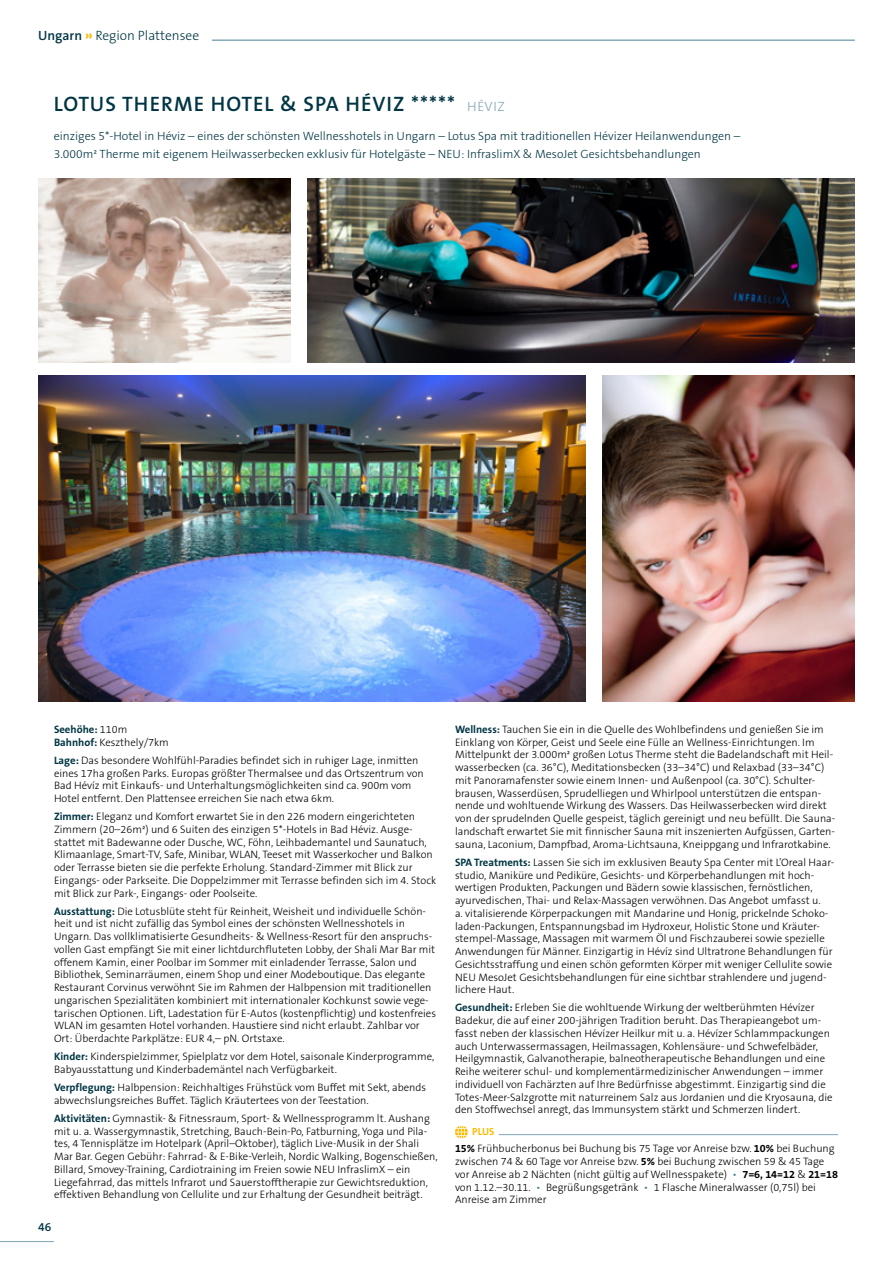
<style>
.page{position:relative;width:893px;height:1263px;background:#fff}
.page>*{position:absolute;margin:0;border:0;box-sizing:border-box;transform-origin:0 0}
.t1{font:600 21px "The Sans B6";letter-spacing:.05em;color:#003543}
.t2{font:300 13.5px "The Sans B3";color:#003543}
.t3{font:300 12px/18px "The Sans B3";color:#003543}
.t4{font:600 12px "The Sans B6";color:#003543}
.t5{font:300 10.8px/12.8px "The Sans B3";color:#000}
.t6{font:700 10.8px "The Sans B7";color:#003543}
.t7{font:700 10.35px "The Sans B7";color:#fbba00}
.s1{font-family:"The Sans B6";font-weight:600}
.s2{font-family:"The Sans B8";font-weight:800;color:#fbba00}
.s3{font-family:"The Sans B3";font-weight:300;font-size:13.5px;color:#7da5b3}
.s4{font-family:"The Sans B3";font-weight:300;color:#000}
.s5{font-family:"The Sans B7";font-weight:700;color:#003543}
.s6{font-family:"The Sans B7";font-weight:700}
.s7{color:#3d7c8c}
</style>
<div class="page">
<hr style="left:0;top:1241px;width:54px;height:1px;background:#7da5b3">
<hr style="left:38px;top:40px;width:817px;height:1px;background:#7da5b3">
<div style="left:26px;top:31px;width:186px;height:13px;background:#fff"></div>
<svg style="left:455px;top:1126px;width:13px;height:12px"></svg>
<hr style="left:499px;top:1134px;width:339px;height:1px;background:#7da5b3">
<img style="left:38px;top:375px;width:547px;height:326px">
<img style="left:602px;top:375px;width:253px;height:326px">
<img style="left:38px;top:178px;width:253px;height:184px">
<img style="left:308px;top:178px;width:547px;height:185px">
<p class="t2" style="left:38px;top:29px;width:162px"><span class="s1">Ungarn</span> <span class="s2">»</span> Region Plattensee</p>
<h1 class="t1" style="left:54px;top:93px;width:453px">LOTUS THERME HOTEL &amp; SPA HÉVIZ ***** <span class="s3">HÉVIZ</span></h1>
<p class="t3" style="left:54px;top:128px;width:688px">einziges 5*-Hotel in Héviz – eines der schönsten Wellnesshotels in Ungarn – Lotus Spa mit traditionellen Hévizer Heilanwendungen –<br>3.000m² Therme mit eigenem Heilwasserbecken exklusiv für Hotelgäste – NEU: InfraslimX &amp; MesoJet Gesichtsbehandlungen</p>
<p class="t6" style="left:54px;top:724px;width:75px">Seehöhe: <span class="s4">110m</span></p>
<p class="t5" style="left:54px;top:733px;width:366px;line-height:18px"><span class="s5">Bahnhof:</span> Keszthely/7km<br><span class="s5">Lage:</span> Das besondere Wohlfühl-Paradies befindet sich in ruhiger Lage, inmitten</p>
<p class="t5" style="left:54px;top:767px;width:371px">eines 17ha großen Parks. Europas größter Thermalsee und das Ortszentrum von<br>Bad Hévíz mit Einkaufs- und Unterhaltungsmöglichkeiten sind ca. 900m vom<br>Hotel entfernt. Den Plattensee erreichen Sie nach etwa 6km.</p>
<p class="t5" style="left:54px;top:810px;width:384px"><span class="s5">Zimmer:</span> Eleganz und Komfort erwartet Sie in den 226 modern eingerichteten Zimmern (20–26m²) und 6 Suiten des einzigen 5*-Hotels in Bad Héviz. Ausge&shy;stattet mit Badewanne oder Dusche, WC, Föhn, Leihbademantel und Saunatuch, Klimaanlage, Smart-TV, Safe, Minibar, WLAN, Teeset mit Wasserkocher und Balkon oder Terrasse bieten sie die perfekte Erholung. Standard-Zimmer mit Blick zur Eingangs- oder Parkseite. Die Doppelzimmer mit Terrasse befinden sich im 4. Stock mit Blick zur Park-, Eingangs- oder Poolseite.</p>
<p class="t5" style="left:54px;top:905px;width:383px"><span class="s5">Ausstattung:</span> Die Lotusblüte steht für Reinheit, Weisheit und individuelle Schön&shy;heit und ist nicht zufällig das Symbol eines der schönsten Wellnesshotels in Ungarn. Das vollklimatisierte Gesundheits- &amp; Wellness-Resort für den anspruchs&shy;vollen Gast empfängt Sie mit einer lichtdurchfluteten Lobby, der Shali Mar Bar mit offenem Kamin, einer Poolbar im Sommer mit einladender Terrasse, Salon und Bibliothek, Seminarräumen, einem Shop und einer Modeboutique. Das elegante Restaurant Corvinus verwöhnt Sie im Rahmen der Halbpension mit traditionellen ungarischen Spezialitäten kombiniert mit internationaler Kochkunst sowie vege&shy;tarischen Optionen. Lift, Ladestation für E-Autos (kostenpflichtig) und kostenfreies WLAN im gesamten Hotel vorhanden. Haustiere sind nicht erlaubt. Zahlbar vor Ort: Überdachte Parkplätze: EUR 4,– pN. Ortstaxe.</p>
<p class="t5" style="left:54px;top:1051px;width:382px"><span class="s5">Kinder:</span> Kinderspielzimmer, Spielplatz vor dem Hotel, saisonale Kinderprogramme,<br>Babyausstattung und Kinderbademäntel nach Verfügbarkeit.</p>
<p class="t5" style="left:54px;top:1081px;width:374px"><span class="s5">Verpflegung:</span> Halbpension: Reichhaltiges Frühstück vom Buffet mit Sekt, abends abwechslungsreiches Buffet. Täglich Kräutertees von der Teestation.</p>
<p class="t5" style="left:54px;top:1112px;width:385px"><span class="s5">Aktivitäten:</span> Gymnastik- &amp; Fitnessraum, Sport- &amp; Wellnessprogramm lt. Aushang mit u. a. Wassergymnastik, Stretching, Bauch-Bein-Po, Fatburning, Yoga und Pila&shy;tes, 4 Tennisplätze im Hotelpark (April–Oktober), täglich Live-Musik in der Shali Mar Bar. Gegen Gebühr: Fahrrad- &amp; E-Bike-Verleih, Nordic Walking, Bogenschießen, Billard, Smovey-Training, Cardiotraining im Freien sowie NEU InfraslimX – ein Liegefahrrad, das mittels Infrarot und Sauerstofftherapie zur Gewichtsreduktion, effektiven Behandlung von Cellulite und zur Erhaltung der Gesundheit beiträgt.</p>
<p class="t4" style="left:38px;top:1220px;width:15px">46</p>
<p class="t5" style="left:455px;top:723px;width:382px"><span class="s5">Wellness:</span> Tauchen Sie ein in die Quelle des Wohlbefindens und genießen Sie im Einklang von Körper, Geist und Seele eine Fülle an Wellness-Einrichtungen. Im Mittelpunkt der 3.000m² großen Lotus Therme steht die Badelandschaft mit Heil&shy;wasserbecken (ca. 36°C), Meditationsbecken (33–34°C) und Relaxbad (33–34°C) mit Panoramafenster sowie einem Innen- und Außenpool (ca. 30°C). Schulter&shy;brausen, Wasserdüsen, Sprudelliegen und Whirlpool unterstützen die entspan&shy;nende und wohltuende Wirkung des Wassers. Das Heilwasserbecken wird direkt von der sprudelnden Quelle gespeist, täglich gereinigt und neu befüllt. Die Sauna&shy;landschaft erwartet Sie mit finnischer Sauna mit inszenierten Aufgüssen, Garten&shy;sauna, Laconium, Dampfbad, Aroma-Lichtsauna, Kneippgang und Infrarotkabine.</p>
<p class="t5" style="left:455px;top:856px;width:381px"><span class="s5">SPA Treatments:</span> Lassen Sie sich im exklusiven Beauty Spa Center mit L’Oreal Haar&shy;studio, Maniküre und Pediküre, Gesichts- und Körperbehandlungen mit hoch&shy;wertigen Produkten, Packungen und Bädern sowie klassischen, fernöstlichen, ayurvedischen, Thai- und Relax-Massagen verwöhnen. Das Angebot umfasst u.<br>a. vitalisierende Körperpackungen mit Mandarine und Honig, prickelnde Schoko&shy;laden-Packungen, Entspannungsbad im Hydroxeur, Holistic Stone und Kräuter&shy;stempel-Massage, Massagen mit warmem Öl und Fischzauberei sowie spezielle Anwendungen für Männer. Einzigartig in Hévíz sind Ultratrone Behandlungen für Gesichtsstraffung und einen schön geformten Körper mit weniger Cellulite sowie NEU MesoJet Gesichtsbehandlungen für eine sichtbar strahlendere und jugend&shy;lichere Haut.</p>
<p class="t5" style="left:455px;top:1002px;width:379px"><span class="s5">Gesundheit:</span> Erleben Sie die wohltuende Wirkung der weltberühmten Hévízer Badekur, die auf einer 200-jährigen Tradition beruht. Das Therapieangebot um&shy;fasst neben der klassischen Hévízer Heilkur mit u. a. Hévízer Schlammpackungen auch Unterwassermassagen, Heilmassagen, Kohlensäure- und Schwefelbäder, Heilgymnastik, Galvanotherapie, balneotherapeutische Behandlungen und eine Reihe weiterer schul- und komplementärmedizinischer Anwendungen – immer individuell von Fachärzten auf Ihre Bedürfnisse abgestimmt. Einzigartig sind die Totes-Meer-Salzgrotte mit naturreinem Salz aus Jordanien und die Kryosauna, die den Stoffwechsel anregt, das Immunsystem stärkt und Schmerzen lindert.</p>
<p class="t7" style="left:472px;top:1126px;width:24px">PLUS</p>
<p class="t5" style="left:455px;top:1143px;width:385px"><span class="s6">15%</span> Frühbucherbonus bei Buchung bis 75 Tage vor Anreise bzw. <span class="s6">10%</span> bei Buchung zwischen 74 &amp; 60 Tage vor Anreise bzw. <span class="s6">5%</span> bei Buchung zwischen 59 &amp; 45 Tage vor Anreise ab 2 Nächten (nicht gültig auf Wellnesspakete) <span class="s7">•</span> <span class="s6">7=6, 14=12</span> &amp; <span class="s6">21=18 </span>von 1.12.–30.11. <span class="s7">•</span> Begrüßungsgetränk <span class="s7">•</span> 1 Flasche Mineralwasser (0,75l) bei Anreise am Zimmer</p>
</div>
